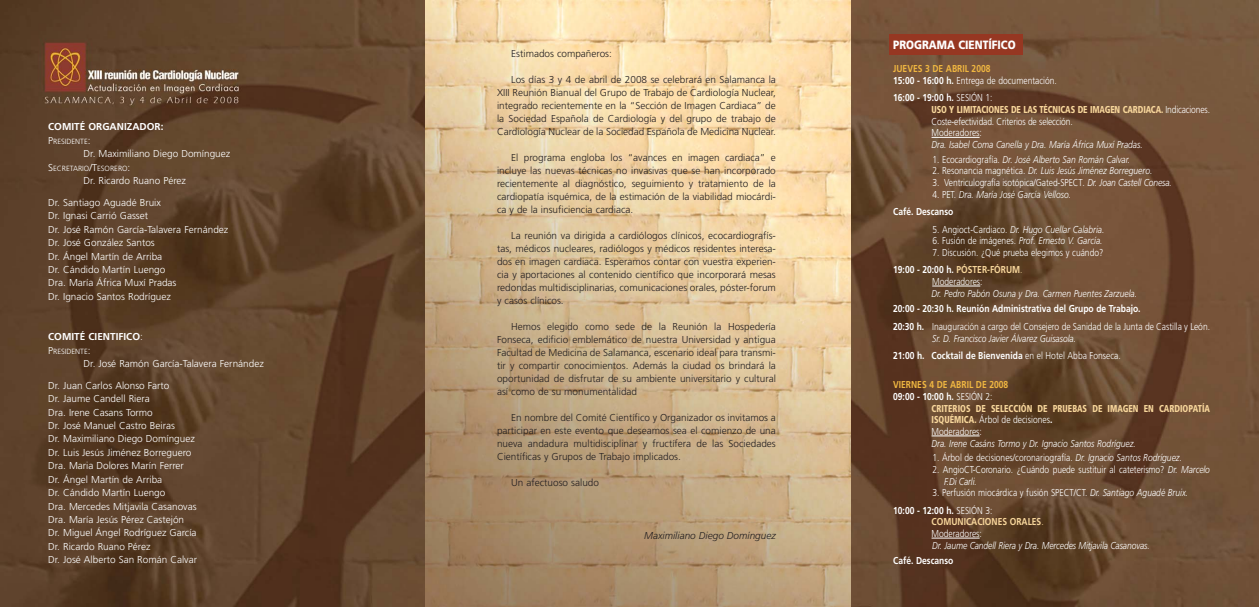
<style>
.page{position:relative;width:1259px;height:607px;background:#fff}
.page>*{position:absolute;margin:0;border:0;box-sizing:border-box;transform-origin:0 0}
.t1{font:900 12px "Frutiger";color:#fff;scale:.85 1}
.t2{font:300 10px/13px "Frutiger";color:#231f20;text-align:justify}
.t3{font:300 10px/11.7px "Frutiger";color:#fff;scale:.85 1}
.t4{font:300 10px/13.4px "Frutiger";color:#fff}
.t5{font:italic 300 10px/17.4px "Frutiger";color:#fff;scale:.85 1}
.t6{font:900 condensed 10px/11.7px "Frutiger";color:#f8d79c;scale:.85 1}
.t7{font:700 10px/11.7px "Frutiger";color:#f0b741;scale:.85 1}
.t8{font:700 10px "Frutiger";color:#fff}
.t9{font:700 10px/11.7px "Frutiger";color:#f8d79c;scale:.85 1}
.t10{font:italic 300 10px "Frutiger";color:#231f20}
.t11{font:700 10px "Frutiger";color:#fff;scale:.85 1}
.t12{font:300 7.5px "Frutiger";color:#fff}
.s1{font-size:10px}
.s2{font-weight:300}
.s3{font-weight:700;color:#f0b741}
.s4{font-weight:700}
.s5{font-weight:900;font-stretch:condensed;color:#f8d79c}
.s6{font-style:normal}
.s7{font-style:italic}
.s8{font-weight:700;font-style:normal}
.s9{font-weight:700;color:#f8d79c}
.s10{color:#f8d79c}
.s11{color:#fff}
.s12{font-weight:300;color:#fff}
.s13{font-weight:300;font-stretch:normal;color:#fff}
.s14{font-weight:700;font-stretch:normal;color:#fff}
</style>
<div class="page">
<img style="left:0;top:1px;width:1259px;height:606px">
<img style="left:425px;top:1px;width:425px;height:606px">
<div style="left:889px;top:34px;width:133px;height:20px;background:#963722"></div>
<hr style="left:931px;top:137px;width:41px;height:1px;background:#fff">
<hr style="left:932px;top:286px;width:41px;height:1px;background:#fff">
<hr style="left:931px;top:435px;width:41px;height:1px;background:#fff">
<hr style="left:931px;top:537px;width:41px;height:1px;background:#fff">
<p class="t8" style="left:48px;top:123px;width:117px">COMITÉ ORGANIZADOR:</p>
<p class="t12" style="left:48px;top:138px;width:44px"><span class="s1">P</span>RESIDENTE<span class="s1">:</span></p>
<p class="t4" style="left:84px;top:148px;width:148px">Dr. Maximiliano Diego Domínguez</p>
<p class="t12" style="left:48px;top:165px;width:84px"><span class="s1">S</span>ECRETARIO<span class="s1">/T</span>ESORERO<span class="s1">:</span></p>
<p class="t4" style="left:48px;top:170px;width:139px;line-height:21.9px;text-indent:35px">Dr. Ricardo Ruano Pérez<br>Dr. Santiago Aguadé Bruix</p>
<p class="t4" style="left:48px;top:210px;width:182px">Dr. Ignasi Carrió Gasset<br>Dr. José Ramón García-Talavera Fernández<br>Dr. José González Santos<br>Dr. Ángel Martín de Arriba<br>Dr. Cándido Martín Luengo<br>Dra. María África Muxí Pradas<br>Dr. Ignacio Santos Rodríguez</p>
<p class="t8" style="left:48px;top:332px;width:96px">COMITÉ CIENTIFICO<span class="s2">:</span></p>
<p class="t12" style="left:48px;top:348px;width:44px"><span class="s1">P</span>RESIDENTE<span class="s1">:</span></p>
<p class="t4" style="left:48px;top:353px;width:217px;line-height:21.9px;text-indent:35px">Dr. José Ramón García-Talavera Fernández<br>Dr. Juan Carlos Alonso Farto</p>
<p class="t4" style="left:48px;top:393px;width:150px">Dr. Jaume Candell Riera<br>Dra. Irene Casans Tormo<br>Dr. José Manuel Castro Beiras<br>Dr. Maximiliano Diego Domínguez<br>Dr. Luis Jesús Jiménez Borreguero<br>Dra. Maria Dolores Marín Ferrer<br>Dr. Ángel Martín de Arriba<br>Dr. Cándido Martín Luengo<br>Dra. Mercedes Mitjavila Casanovas<br>Dra. María Jesús Pérez Castejón<br>Dr. Miguel Ángel Rodríguez García<br>Dr. Ricardo Ruano Pérez<br>Dr. José Alberto San Román Calvar</p>
<p class="t2" style="left:511px;top:48px;width:102px">Estimados compañeros:</p>
<p class="t2" style="left:497px;top:74px;width:280px;text-indent:14px">Los días 3 y 4 de abril de 2008 se celebrará en Salamanca la XIII Reunión Bianual del Grupo de Trabajo de Cardiología Nuclear, integrado recientemente en la “Sección de Imagen Cardiaca” de la Sociedad Española de Cardiología y del grupo de trabajo de Cardiología Nuclear de la Sociedad Española de Medicina Nuclear.</p>
<p class="t2" style="left:497px;top:152px;width:280px;text-indent:14px">El programa engloba los “avances en imagen cardiaca” e incluye las nuevas técnicas no invasivas que se han incorporado recientemente al diagnóstico, seguimiento y tratamiento de la cardiopatía isquémica, de la estimación de la viabilidad miocárdi&shy;ca y de la insuficiencia cardiaca.</p>
<p class="t2" style="left:497px;top:230px;width:280px;text-indent:14px">La reunión va dirigida a cardiólogos clínicos, ecocardiografís&shy;tas, médicos nucleares, radiólogos y médicos residentes interesa&shy;dos en imagen cardiaca. Esperamos contar con vuestra experien&shy;cia y aportaciones al contenido científico que incorporará mesas redondas multidisciplinarias, comunicaciones orales, póster-forum y casos clínicos.</p>
<p class="t2" style="left:497px;top:321px;width:280px;text-indent:14px">Hemos elegido como sede de la Reunión la Hospedería Fonseca, edificio emblemático de nuestra Universidad y antigua Facultad de Medicina de Salamanca, escenario ideal para transmi&shy;tir y compartir conocimientos. Además la ciudad os brindará la oportunidad de disfrutar de su ambiente universitario y cultural así como de su monumentalidad</p>
<p class="t2" style="left:497px;top:412px;width:280px;text-indent:14px">En nombre del Comité Científico y Organizador os invitamos a participar en este evento que deseamos sea el comienzo de una nueva andadura multidisciplinar y fructífera de las Sociedades Científicas y Grupos de Trabajo implicados.</p>
<p class="t2" style="left:511px;top:477px;width:89px">Un afectuoso saludo</p>
<p class="t10" style="left:644px;top:531px;width:133px">Maximiliano Diego Domínguez</p>
<p class="t1" style="left:893px;top:40px;width:146px">PROGRAMA CIENTÍFICO</p>
<p class="t3" style="left:893px;top:64px;width:194px"><span class="s3">JUEVES 3 DE ABRIL 2008<br></span><span class="s4">15:00 - 16:00 h.</span> Entrega de documentación.</p>
<p class="t3" style="left:931px;top:93px;width:329px;text-indent:-38px"><span class="s4">16:00 - 19:00 h.</span> SESIÓN 1:<br><span class="s5">USO Y LIMITACIONES DE LAS TÉCNICAS DE IMAGEN CARDIACA.</span> Indicaciones.<br>Coste-efectividad. Criterios de selección.<br>Moderadores:</p>
<p class="t5" style="left:931px;top:137px;width:250px">Dra. Isabel Coma Canella y Dra. María África Muxí Pradas.</p>
<p class="t5" style="left:932px;top:151px;width:234px"><span class="s6">1. Ecocardiografía.</span> Dr. José Alberto San Román Calvar.</p>
<p class="t5" style="left:932px;top:163px;width:260px"><span class="s6">2. Resonancia magnética.</span> Dr. Luis Jesús Jiménez Borreguero.</p>
<p class="t3" style="left:932px;top:177px;width:283px">3. Ventriculografía isotópica/Gated-SPECT. <span class="s7">Dr. Joan Castell Conesa.</span></p>
<p class="t5" style="left:893px;top:186px;width:211px;text-indent:39px"><span class="s6">4. PET.</span> Dra. María José García Velloso.<br><span class="s8">Café. Descanso</span></p>
<p class="t5" style="left:932px;top:221px;width:204px"><span class="s6">5. Angioct-Cardiaco.</span> Dr. Hugo Cuellar Calabria.</p>
<p class="t5" style="left:932px;top:233px;width:202px"><span class="s6">6. Fusión de imágenes.</span> Prof. Ernesto V. García.</p>
<p class="t3" style="left:893px;top:244px;width:249px;line-height:17.4px;text-indent:39px">7. Discusión. ¿Qué prueba elegimos y cuándo?<br><span class="s4">19:00 - 20:00 h.</span> <span class="s9">PÓSTER-FÓRUM</span><span class="s10">.</span></p>
<p class="t3" style="left:932px;top:276px;width:61px">Moderadores:</p>
<p class="t5" style="left:931px;top:285px;width:243px">Dr. Pedro Pabón Osuna y Dra. Carmen Puentes Zarzuela.</p>
<p class="t3" style="left:893px;top:300px;width:374px;line-height:17.7px"><span class="s4">20:00 - 20:30 h. Reunión Administrativa del Grupo de Trabajo.<br>20:30 h.</span> Inauguración a cargo del Consejero de Sanidad de la Junta de Castilla y León.</p>
<p class="t5" style="left:893px;top:330px;width:269px;line-height:17.7px;text-align:center">Sr. D. Francisco Javier Álvarez Guisasola.<br><span class="s8">21:00 h. Cocktail de Bienvenida</span> <span class="s6">en el Hotel Abba Fonseca.</span></p>
<p class="t7" style="left:893px;top:379px;width:137px">VIERNES 4 DE ABRIL DE 2008<br><span class="s11">09:00 - 10:00 h.</span> <span class="s12">SESIÓN 2:</span></p>
<p class="t6" style="left:931px;top:403px;width:329px">CRITERIOS DE SELECCIÓN DE PRUEBAS DE IMAGEN EN CARDIOPATÍA<br>ISQUÉMICA. <span class="s13">Árbol de decisiones</span><span class="s14">.<br></span><span class="s13">Moderadores:</span></p>
<p class="t5" style="left:931px;top:435px;width:242px">Dra. Irene Casáns Tormo y Dr. Ignacio Santos Rodríguez.</p>
<p class="t3" style="left:932px;top:452px;width:295px">1. Árbol de decisiones/coronariografía. <span class="s7">Dr. Ignacio Santos Rodríguez.</span></p>
<p class="t3" style="left:944px;top:464px;width:314px;text-indent:-12px">2. AngioCT-Coronario. ¿Cuándo puede sustituir al cateterismo? <span class="s7">Dr. Marcelo<br>F.Di Carli.</span></p>
<p class="t3" style="left:893px;top:485px;width:348px;line-height:17.4px;text-indent:39px">3. Perfusión miocárdica y fusión SPECT/CT. <span class="s7">Dr. Santiago Aguadé Bruix.<br></span><span class="s4">10:00 - 12:00 h.</span> SESIÓN 3:</p>
<p class="t9" style="left:931px;top:516px;width:133px">COMUNICACIONES ORALES<span class="s2">.<br></span><span class="s12">Moderadores:</span></p>
<p class="t5" style="left:932px;top:537px;width:257px">Dr. Jaume Candell Riera y Dra. Mercedes Mitjavila Casanovas.</p>
<p class="t11" style="left:893px;top:556px;width:72px">Café. Descanso</p>
</div>
